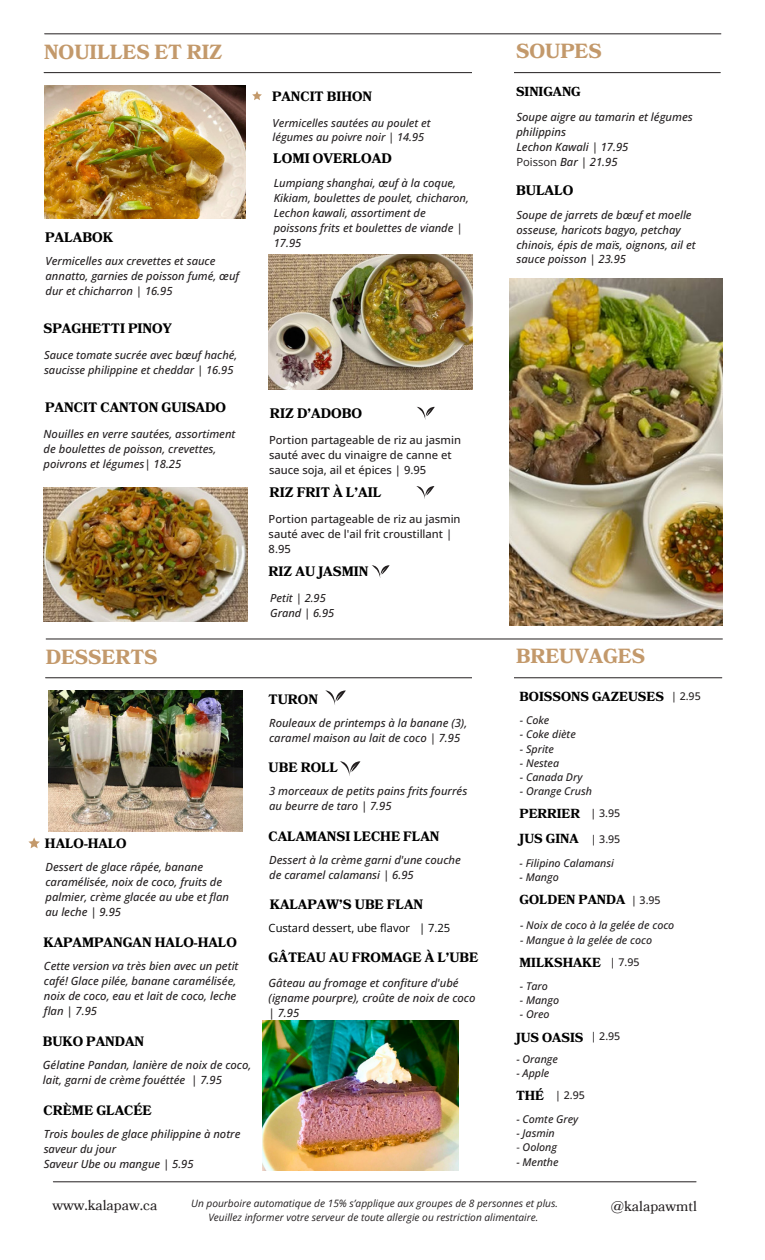
<style>
.page{position:relative;width:765px;height:1260px;background:#fff}
.page>*{position:absolute;margin:0;border:0;box-sizing:border-box;transform-origin:0 0}
.t1{font:700 19.88px "Bookmania";color:#c3996b}
.t2{font:14.25px "Bookmania";color:#231f20}
.t3{font:700 13.38px "Bookmania";color:#000}
.t4{font:700 13.25px "Bookmania";color:#000}
.t5{font:700 12.75px "Bookmania";color:#000}
.t6{font:italic 500 11.25px/15px "Open Sans";color:#231f20}
.t7{font:500 11.25px/14.9px "Open Sans";color:#231f20}
.t8{font:11.25px "Open Sans";color:#000}
.t9{font:italic 500 11.12px/14.8px "Open Sans";color:#231f20}
.t10{font:italic 500 11px/14.6px "Open Sans";color:#231f20}
.t11{font:italic 500 10.62px "Open Sans";color:#231f20}
.t12{font:500 10.62px "Open Sans";color:#231f20}
.t13{font:italic 10.12px "Open Sans";color:#231f20}
.s1{font-weight:400;font-style:normal}
</style>
<div class="page">
<svg style="left:252px;top:91px;width:10px;height:9px"></svg>
<img style="left:269px;top:255px;width:203px;height:135px">
<img style="left:44px;top:86px;width:202px;height:133px">
<img style="left:44px;top:487px;width:203px;height:134px">
<svg style="left:372px;top:565px;width:18px;height:13px"></svg>
<svg style="left:416px;top:486px;width:18px;height:13px"></svg>
<svg style="left:417px;top:407px;width:18px;height:13px"></svg>
<svg style="left:325px;top:690px;width:21px;height:15px"></svg>
<img style="left:48px;top:690px;width:194px;height:142px">
<img style="left:262px;top:1020px;width:196px;height:151px">
<svg style="left:28px;top:837px;width:12px;height:11px"></svg>
<hr style="left:53px;top:1181px;width:643px;height:1px;background:#231f20">
<hr style="left:44px;top:72px;width:676px;height:1px;background:#231f20">
<hr style="left:45px;top:33px;width:676px;height:1px;background:#231f20">
<img style="left:509px;top:278px;width:214px;height:347px">
<hr style="left:46px;top:677px;width:676px;height:1px;background:#231f20">
<hr style="left:46px;top:639px;width:676px;height:1px;background:#231f20">
<svg style="left:340px;top:761px;width:20px;height:15px"></svg>
<div style="left:472px;top:64px;width:42px;height:22px;background:#fff"></div>
<div style="left:472px;top:670px;width:42px;height:22px;background:#fff"></div>
<p class="t1" style="left:44px;top:39px;width:180px">NOUILLES ET RIZ</p>
<h1 class="t3" style="left:45px;top:228px;width:69px">PALABOK</h1>
<p class="t6" style="left:46px;top:254px;width:195px">Vermicelles aux crevettes et sauce annatto, garnies de poisson fumé, œuf dur et chicharron | 16.95</p>
<h2 class="t3" style="left:44px;top:319px;width:130px">SPAGHETTI PINOY</h2>
<h5 class="t9" style="left:44px;top:347px;width:195px">Sauce tomate sucrée avec bœuf haché, saucisse philippine et cheddar | 16.95</h5>
<h5 class="t3" style="left:45px;top:398px;width:182px">PANCIT CANTON GUISADO</h5>
<h2 class="t6" style="left:44px;top:426px;width:193px">Nouilles en verre sautées, assortiment de boulettes de poisson, crevettes, poivrons et légumes| 18.25</h2>
<h5 class="t1" style="left:46px;top:644px;width:113px">DESSERTS</h5>
<p class="t4" style="left:45px;top:835px;width:83px">HALO-HALO</p>
<h2 class="t6" style="left:45px;top:860px;width:185px">Dessert de glace râpée, banane caramélisée, noix de coco, fruits de palmier, crème glacée au ube et flan au leche | 9.95</h2>
<h5 class="t4" style="left:44px;top:933px;width:195px">KAPAMPANGAN HALO-HALO</h5>
<h2 class="t6" style="left:44px;top:959px;width:196px">Cette version va très bien avec un petit café! Glace pilée, banane caramélisée, noix de coco, eau et lait de coco, leche flan | 7.95</h2>
<p class="t4" style="left:43px;top:1032px;width:103px">BUKO PANDAN</p>
<h5 class="t6" style="left:43px;top:1057px;width:210px">Gélatine Pandan, lanière de noix de coco, lait, garni de crème fouéttée | 7.95</h5>
<h2 class="t4" style="left:44px;top:1101px;width:110px">CRÈME GLACÉE</h2>
<p class="t6" style="left:44px;top:1126px;width:198px">Trois boules de glace philippine à notre saveur du jour<br>Saveur Ube ou mangue | 5.95</p>
<p class="t4" style="left:272px;top:87px;width:101px">PANCIT BIHON</p>
<h1 class="t10" style="left:273px;top:115px;width:160px">Vermicelles sautées au poulet et légumes au poivre noir | 14.95</h1>
<h1 class="t3" style="left:273px;top:150px;width:120px">LOMI OVERLOAD</h1>
<p class="t6" style="left:274px;top:175px;width:197px">Lumpiang shanghai, œuf à la coque,<br>Kikiam, boulettes de poulet, chicharon,<br>Lechon kawali, assortiment de poissons frits et boulettes de viande |<br>17.95</p>
<h5 class="t3" style="left:270px;top:404px;width:94px">RIZ D’ADOBO</h5>
<p class="t7" style="left:269px;top:432px;width:193px">Portion partageable de riz au jasmin sauté avec du vinaigre de canne et sauce soja, ail et épices | 9.95</p>
<h5 class="t3" style="left:270px;top:483px;width:113px">RIZ FRIT À L’AIL</h5>
<h2 class="t7" style="left:269px;top:512px;width:193px">Portion partageable de riz au jasmin sauté avec de l'ail frit croustillant |<br>8.95</h2>
<p class="t4" style="left:269px;top:563px;width:101px">RIZ AU JASMIN</p>
<h2 class="t9" style="left:270px;top:590px;width:66px">Petit | 2.95<br>Grand | 6.95</h2>
<h2 class="t4" style="left:269px;top:690px;width:51px">TURON</h2>
<h5 class="t6" style="left:269px;top:715px;width:200px">Rouleaux de printemps à la banane (3), caramel maison au lait de coco | 7.95</h5>
<h2 class="t4" style="left:269px;top:759px;width:71px">UBE ROLL</h2>
<p class="t6" style="left:269px;top:783px;width:200px">3 morceaux de petits pains frits fourrés au beurre de taro | 7.95</p>
<p class="t4" style="left:269px;top:827px;width:172px">CALAMANSI LECHE FLAN</p>
<h5 class="t6" style="left:269px;top:852px;width:193px">Dessert à la crème garni d'une couche de caramel calamansi | 6.95</h5>
<h4 class="t4" style="left:270px;top:896px;width:155px">KALAPAW’S UBE FLAN</h4>
<h5 class="t8" style="left:269px;top:920px;width:183px">Custard dessert, ube flavor | 7.25</h5>
<p class="t4" style="left:269px;top:949px;width:211px">GÂTEAU AU FROMAGE À L’UBE</p>
<h2 class="t6" style="left:269px;top:975px;width:208px">Gâteau au fromage et confiture d'ubé (igname pourpre), croûte de noix de coco | 7.95</h2>
<h5 class="t1" style="left:516px;top:38px;width:87px">SOUPES</h5>
<p class="t5" style="left:516px;top:84px;width:66px">SINIGANG</p>
<p class="t6" style="left:516px;top:109px;width:178px">Soupe aigre au tamarin et légumes philippins</p>
<h1 class="t6" style="left:516px;top:139px;width:114px">Lechon Kawali | 17.95</h1>
<p class="t6" style="left:516px;top:154px;width:103px"><span class="s1">Poisson</span> Bar | 21.95</p>
<h2 class="t3" style="left:516px;top:181px;width:59px">BULALO</h2>
<h5 class="t6" style="left:516px;top:207px;width:181px">Soupe de jarrets de bœuf et moelle osseuse, haricots bagyo, petchay chinois, épis de maïs, oignons, ail et sauce poisson | 23.95</h5>
<h2 class="t1" style="left:516px;top:643px;width:131px">BREUVAGES</h2>
<h5 class="t5" style="left:520px;top:688px;width:146px">BOISSONS GAZEUSES</h5>
<h2 class="t11" style="left:520px;top:713px;width:31px">- Coke</h2>
<h2 class="t11" style="left:520px;top:727px;width:57px">- Coke diète</h2>
<h2 class="t11" style="left:520px;top:741px;width:36px">- Sprite</h2>
<h2 class="t11" style="left:520px;top:755px;width:41px">- Nestea</h2>
<h2 class="t11" style="left:520px;top:770px;width:64px">- Canada Dry</h2>
<h2 class="t11" style="left:520px;top:784px;width:74px">- Orange Crush</h2>
<h5 class="t5" style="left:520px;top:805px;width:62px">PERRIER</h5>
<p class="t12" style="left:591px;top:806px;width:31px">| 3.95</p>
<h5 class="t5" style="left:520px;top:830px;width:61px">JUS GINA</h5>
<h2 class="t11" style="left:520px;top:856px;width:96px">- Filipino Calamansi</h2>
<h2 class="t11" style="left:520px;top:870px;width:41px">- Mango</h2>
<h5 class="t12" style="left:591px;top:832px;width:31px">| 3.95</h5>
<h5 class="t12" style="left:671px;top:689px;width:31px">| 2.95</h5>
<p class="t5" style="left:520px;top:892px;width:107px">GOLDEN PANDA</p>
<h2 class="t11" style="left:520px;top:918px;width:156px">- Noix de coco à la gelée de coco</h2>
<h2 class="t11" style="left:520px;top:932px;width:134px">- Mangue à la gelée de coco</h2>
<h5 class="t12" style="left:631px;top:892px;width:31px">| 3.95</h5>
<h5 class="t5" style="left:520px;top:954px;width:83px">MILKSHAKE</h5>
<h2 class="t11" style="left:520px;top:978px;width:29px">- Taro</h2>
<h2 class="t11" style="left:520px;top:993px;width:41px">- Mango</h2>
<h2 class="t11" style="left:520px;top:1007px;width:31px">- Oreo</h2>
<h5 class="t12" style="left:610px;top:955px;width:31px">| 7.95</h5>
<h5 class="t5" style="left:516px;top:1029px;width:69px">JUS OASIS</h5>
<h2 class="t11" style="left:516px;top:1051px;width:43px">- Orange</h2>
<h2 class="t11" style="left:516px;top:1066px;width:34px">- Apple</h2>
<h2 class="t5" style="left:516px;top:1087px;width:30px">THÉ</h2>
<h5 class="t11" style="left:516px;top:1112px;width:63px">- Comte Grey</h5>
<h2 class="t11" style="left:516px;top:1126px;width:40px">- Jasmin</h2>
<h5 class="t11" style="left:516px;top:1140px;width:42px"><span class="s1">-</span> Oolong</h5>
<h2 class="t11" style="left:516px;top:1154px;width:44px">- Menthe</h2>
<h5 class="t12" style="left:555px;top:1088px;width:31px">| 2.95</h5>
<p class="t12" style="left:591px;top:1029px;width:31px">| 2.95</p>
<p class="t2" style="left:52px;top:1196px;width:106px">www.kalapaw.ca</p>
<p class="t13" style="left:191px;top:1197px;width:368px">Un pourboire automatique de 15% s’applique aux groupes de 8 personnes et plus.</p>
<p class="t2" style="left:611px;top:1196px;width:88px">@kalapawmtl</p>
<h2 class="t13" style="left:208px;top:1210px;width:331px">Veuillez informer votre serveur de toute allergie ou restriction alimentaire.</h2>
</div>
